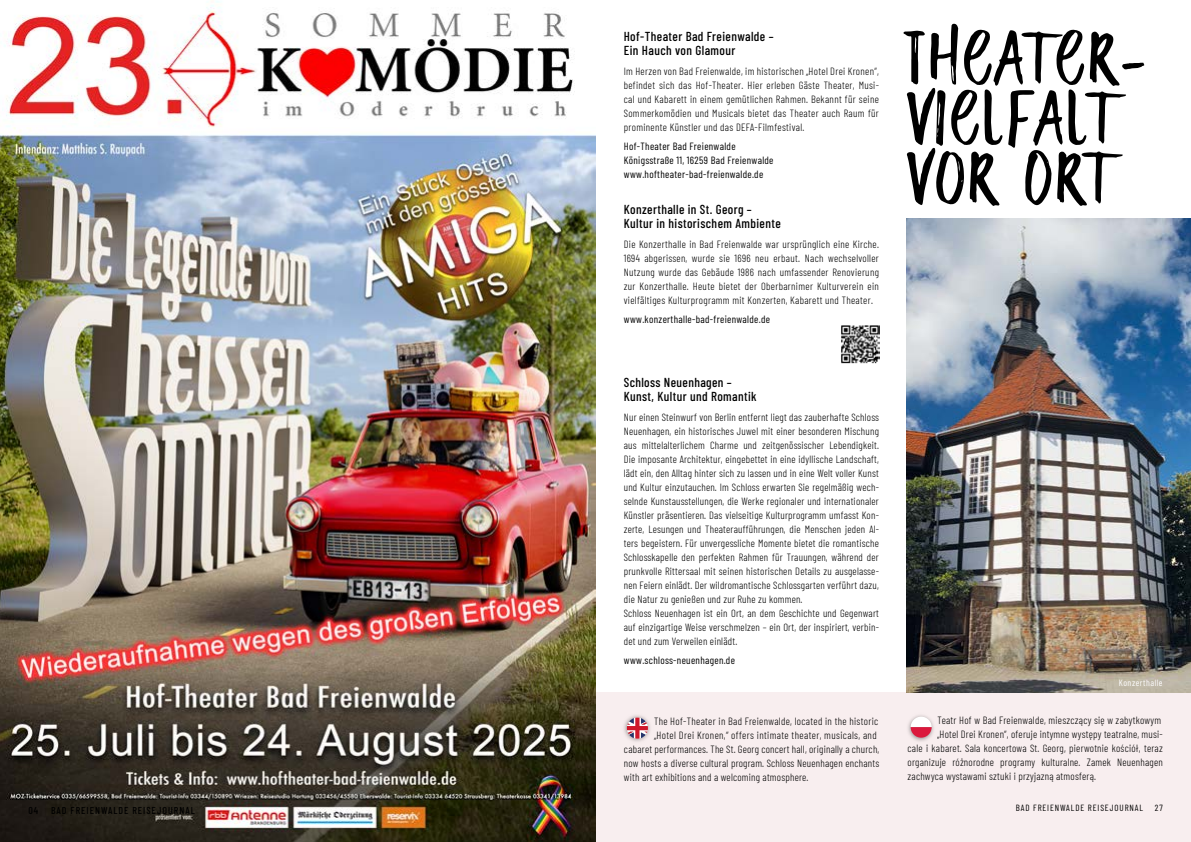
<style>
.page{position:relative;width:1191px;height:842px;background:#fff}
.page>*{position:absolute;margin:0;border:0;box-sizing:border-box;transform-origin:0 0}
.t1{font:72px/60px "Mistress Benedict";letter-spacing:.04em;color:#000}
.t2{font:500 13px/14px "Barlow Condensed";letter-spacing:.03em;color:#000}
.t3{font:300 10.5px/14px "Barlow Condensed";letter-spacing:.02em;color:#000;text-align:justify}
.t4{font:10.5px/14px "Barlow Condensed";letter-spacing:.03em;color:#000}
.t5{font:500 10px "Barlow Condensed";letter-spacing:.1em;color:#000}
.t6{font:9px "Barlow Condensed";letter-spacing:.1em;color:#000}
.t7{font:9px "Barlow Condensed";letter-spacing:.055em;color:#fff}
</style>
<div class="page">
<div style="left:595px;top:693px;width:596px;height:149px;background:#f8eeef"></div>
<img style="left:0;top:1px;width:595px;height:841px">
<img style="left:907px;top:218px;width:284px;height:475px">
<img style="left:908px;top:715px;width:26px;height:27px">
<svg style="left:910px;top:717px;width:21px;height:21px"></svg>
<img style="left:624px;top:715px;width:26px;height:27px">
<svg style="left:627px;top:717px;width:21px;height:22px"></svg>
<img style="left:841px;top:325px;width:38px;height:38px">
<p class="t5" style="left:28px;top:803px;width:11px">04</p>
<p class="t5" style="left:51px;top:803px;width:145px">BAD FREIENWALDE REISEJOURNAL</p>
<p class="t2" style="left:624px;top:29px;width:151px">Hof-Theater Bad Freienwalde –<br>Ein Hauch von Glamour</p>
<p class="t3" style="left:624px;top:64px;width:257px">Im Herzen von Bad Freienwalde, im historischen „Hotel Drei Kronen“, befindet sich das Hof-Theater. Hier erleben Gäste Theater, Musi&shy;cal und Kabarett in einem gemütlichen Rahmen. Bekannt für seine Sommerkomödien und Musicals bietet das Theater auch Raum für prominente Künstler und das DEFA-Filmfestival.</p>
<p class="t4" style="left:624px;top:139px;width:151px">Hof-Theater Bad Freienwalde<br>Königsstraße 11, 16259 Bad Freienwalde www.hoftheater-bad-freienwalde.de</p>
<p class="t2" style="left:624px;top:201px;width:158px">Konzerthalle in St. Georg –<br>Kultur in historischem Ambiente</p>
<p class="t3" style="left:624px;top:236px;width:257px">Die Konzerthalle in Bad Freienwalde war ursprünglich eine Kirche.<br>1694 abgerissen, wurde sie 1696 neu erbaut. Nach wechselvoller Nutzung wurde das Gebäude 1986 nach umfassender Renovierung zur Konzerthalle. Heute bietet der Oberbarnimer Kulturverein ein vielfältiges Kulturprogramm mit Konzerten, Kabarett und Theater.</p>
<p class="t4" style="left:624px;top:311px;width:148px">www.konzerthalle-bad-freienwalde.de</p>
<p class="t2" style="left:624px;top:375px;width:134px">Schloss Neuenhagen –<br>Kunst, Kultur und Romantik</p>
<p class="t3" style="left:624px;top:410px;width:257px;text-align:left">Nur einen Steinwurf von Berlin entfernt liegt das zauberhafte Schloss Neuenhagen, ein historisches Juwel mit einer besonderen Mischung aus mittelalterlichem Charme und zeitgenössischer Lebendigkeit.<br>Die imposante Architektur, eingebettet in eine idyllische Landschaft, lädt ein, den Alltag hinter sich zu lassen und in eine Welt voller Kunst und Kultur einzutauchen. Im Schloss erwarten Sie regelmäßig wech&shy;selnde Kunstausstellungen, die Werke regionaler und internationaler Künstler präsentieren. Das vielseitige Kulturprogramm umfasst Kon&shy;zerte, Lesungen und Theateraufführungen, die Menschen jeden Al&shy;ters begeistern. Für unvergessliche Momente bietet die romantische Schlosskapelle den perfekten Rahmen für Trauungen, während der prunkvolle Rittersaal mit seinen historischen Details zu ausgelasse&shy;nen Feiern einlädt. Der wildromantische Schlossgarten verführt dazu, die Natur zu genießen und zur Ruhe zu kommen.<br>Schloss Neuenhagen ist ein Ort, an dem Geschichte und Gegenwart auf einzigartige Weise verschmelzen – ein Ort, der inspiriert, verbin&shy;det und zum Verweilen einlädt.</p>
<p class="t4" style="left:624px;top:653px;width:113px">www.schloss-neuenhagen.de</p>
<p class="t3" style="left:654px;top:714px;width:226px">The Hof-Theater in Bad Freienwalde, located in the historic</p>
<p class="t3" style="left:654px;top:728px;width:224px">„Hotel Drei Kronen,“ offers intimate theater, musicals, and</p>
<p class="t3" style="left:624px;top:742px;width:257px">cabaret performances. The St. Georg concert hall, originally a church,</p>
<p class="t3" style="left:624px;top:756px;width:257px">now hosts a diverse cultural program. Schloss Neuenhagen enchants</p>
<p class="t3" style="left:624px;top:770px;width:186px">with art exhibitions and a welcoming atmosphere.</p>
<h1 class="t1" style="left:907px;top:28px;width:239px">THEATER-<br>VIELFALT<br>VOR ORT</h1>
<p class="t7" style="left:1118px;top:676px;width:45px">Konzerthalle</p>
<p class="t3" style="left:937px;top:713px;width:225px">Teatr Hof w Bad Freienwalde, mieszczący się w zabytkowym</p>
<p class="t3" style="left:937px;top:727px;width:227px">„Hotel Drei Kronen“, oferuje intymne występy teatralne, musi-</p>
<p class="t3" style="left:907px;top:741px;width:257px">cale i kabaret. Sala koncertowa St. Georg, pierwotnie kościół, teraz</p>
<p class="t3" style="left:907px;top:755px;width:257px">organizuje różnorodne programy kulturalne. Zamek Neuenhagen</p>
<p class="t3" style="left:907px;top:769px;width:190px">zachwyca wystawami sztuki i przyjazną atmosferą.</p>
<p class="t6" style="left:1016px;top:802px;width:129px">BAD FREIENWALDE REISEJOURNAL</p>
<p class="t6" style="left:1154px;top:802px;width:9px">27</p>
</div>
